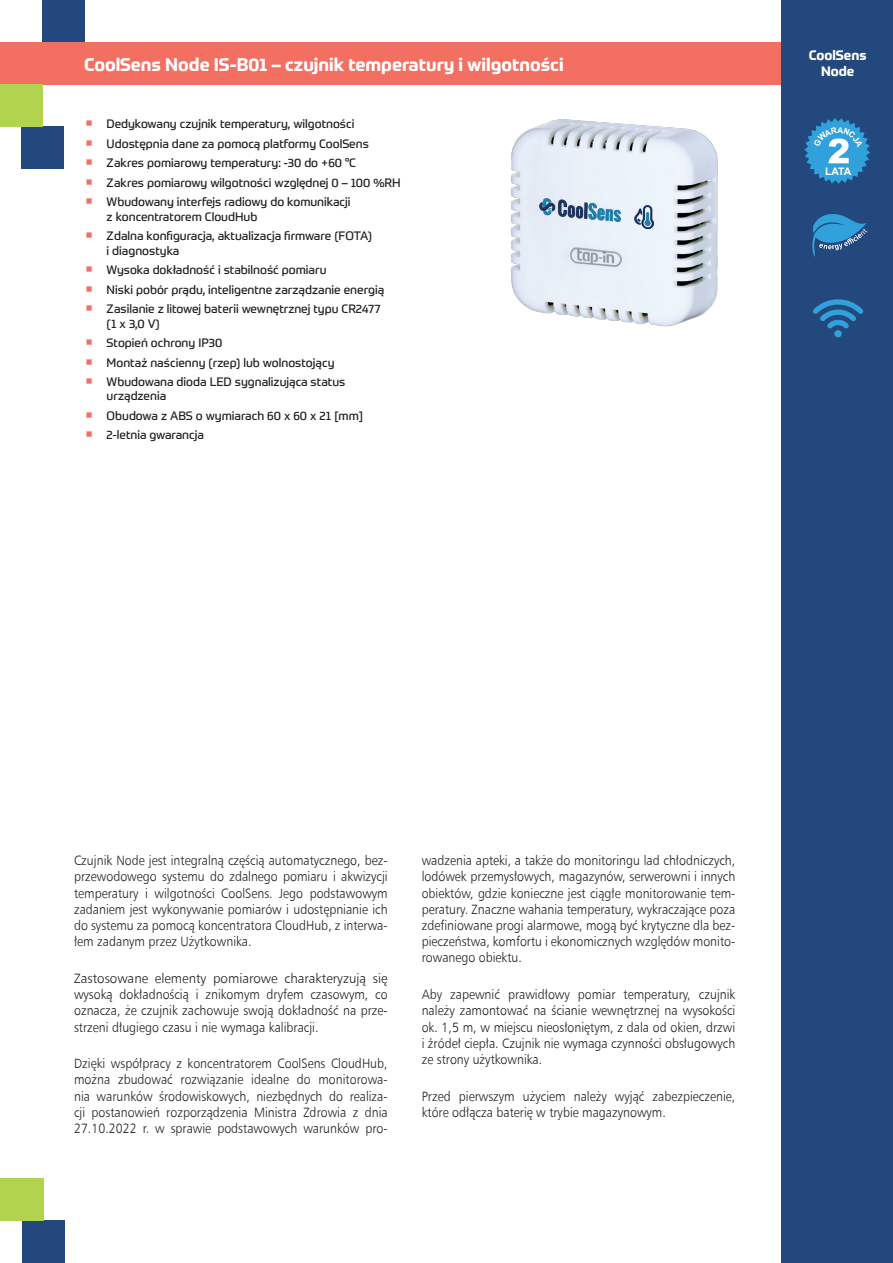
<style>
.page{position:relative;width:893px;height:1263px;background:#fff}
.page>*{position:absolute;margin:0;border:0;box-sizing:border-box;transform-origin:0 0}
.t1{font:700 18px "Prometo";color:#fff}
.t2{font:13.5px/16.2px "Humnst 777 Lt EU";color:#231f20;text-align:justify;scale:.92 1}
.t3{font:13.5px/16.2px "Humnst 777 Lt EU";color:#231f20;text-align:justify}
.t4{font:700 13.5px/16.2px "Prometo";color:#fff;text-align:center}
.t5{font:12px/19.5px "Prometo";color:#231f20}
.t6{font:700 10.35px "Arial";color:#fff}
</style>
<div class="page">
<div style="left:0;top:42px;width:782px;height:42px;background:#f26f62"></div>
<div style="left:782px;top:0;width:111px;height:1263px;background:#23487d"></div>
<svg style="left:812px;top:214px;width:55px;height:43px"></svg>
<svg style="left:813px;top:299px;width:50px;height:39px"></svg>
<div style="left:43px;top:0;width:42px;height:42px;background:#23487d"></div>
<div style="left:21px;top:126px;width:43px;height:43px;background:#23487d"></div>
<div style="left:0;top:84px;width:43px;height:42px;background:#b1d34e"></div>
<div style="left:22px;top:1220px;width:43px;height:43px;background:#23487d"></div>
<div style="left:0;top:1178px;width:44px;height:42px;background:#b1d34e"></div>
<img style="left:512px;top:120px;width:205px;height:207px">
<img style="left:635px;top:205px;width:18px;height:24px">
<img style="left:570px;top:248px;width:51px;height:18px">
<img style="left:540px;top:199px;width:81px;height:23px">
<svg style="left:804px;top:118px;width:66px;height:66px"></svg>
<h1 class="t1" style="left:84px;top:53px;width:481px">CoolSens Node IS-B01 – czujnik temperatury i wilgotności</h1>
<p class="t5" style="left:107px;top:114px;width:296px">Dedykowany czujnik temperatury, wilgotności Udostępnia dane za pomocą platformy CoolSens Zakres pomiarowy temperatury: -30 do +60 °C<br>Zakres pomiarowy wilgotności względnej 0 – 100 %RH Wbudowany interfejs radiowy do komunikacji</p>
<p class="t5" style="left:107px;top:207px;width:267px">z koncentratorem CloudHub<br>Zdalna konfiguracja, aktualizacja firmware (FOTA)</p>
<p class="t5" style="left:107px;top:240px;width:279px">i diagnostyka<br>Wysoka dokładność i stabilność pomiaru<br>Niski pobór prądu, inteligentne zarządzanie energią Zasilanie z litowej baterii wewnętrznej typu CR2477</p>
<p class="t5" style="left:107px;top:313px;width:240px">(1 x 3,0 V)<br>Stopień ochrony IP30<br>Montaż naścienny (rzep) lub wolnostojący<br>Wbudowana dioda LED sygnalizująca status</p>
<p class="t5" style="left:107px;top:386px;width:258px">urządzenia<br>Obudowa z ABS o wymiarach 60 x 60 x 21 [mm]<br>2-letnia gwarancja</p>
<p class="t4" style="left:809px;top:47px;width:59px">CoolSens<br>Node</p>
<p class="t6" style="left:825px;top:164px;width:28px">LATA</p>
<p class="t2" style="left:74px;top:852px;width:342px">Czujnik Node jest integralną częścią automatycznego, bez&shy;przewodowego systemu do zdalnego pomiaru i akwizycji temperatury i wilgotności CoolSens. Jego podstawowym zadaniem jest wykonywanie pomiarów i udostępnianie ich do systemu za pomocą koncentratora CloudHub, z interwa&shy;łem zadanym przez Użytkownika.</p>
<p class="t3" style="left:74px;top:970px;width:315px">Zastosowane elementy pomiarowe charakteryzują się wysoką dokładnością i znikomym dryfem czasowym, co oznacza, że czujnik zachowuje swoją dokładność na prze&shy;strzeni długiego czasu i nie wymaga kalibracji.</p>
<p class="t2" style="left:74px;top:1055px;width:342px">Dzięki współpracy z koncentratorem CoolSens CloudHub, można zbudować rozwiązanie idealne do monitorowa&shy;nia warunków środowiskowych, niezbędnych do realiza&shy;cji postanowień rozporządzenia Ministra Zdrowia z dnia 27.10.2022 r. w sprawie podstawowych warunków pro-</p>
<p class="t2" style="left:422px;top:852px;width:342px">wadzenia apteki, a także do monitoringu lad chłodniczych, lodówek przemysłowych, magazynów, serwerowni i innych obiektów, gdzie konieczne jest ciągłe monitorowanie tem&shy;peratury. Znaczne wahania temperatury, wykraczające poza zdefiniowane progi alarmowe, mogą być krytyczne dla bez&shy;pieczeństwa, komfortu i ekonomicznych względów monito&shy;rowanego obiektu.</p>
<p class="t2" style="left:422px;top:986px;width:342px">Aby zapewnić prawidłowy pomiar temperatury, czujnik należy zamontować na ścianie wewnętrznej na wysokości ok. 1,5 m, w miejscu nieosłoniętym, z dala od okien, drzwi i źródeł ciepła. Czujnik nie wymaga czynności obsługowych ze strony użytkownika.</p>
<p class="t2" style="left:422px;top:1087px;width:342px">Przed pierwszym użyciem należy wyjąć zabezpieczenie, które odłącza baterię w trybie magazynowym.</p>
</div>
